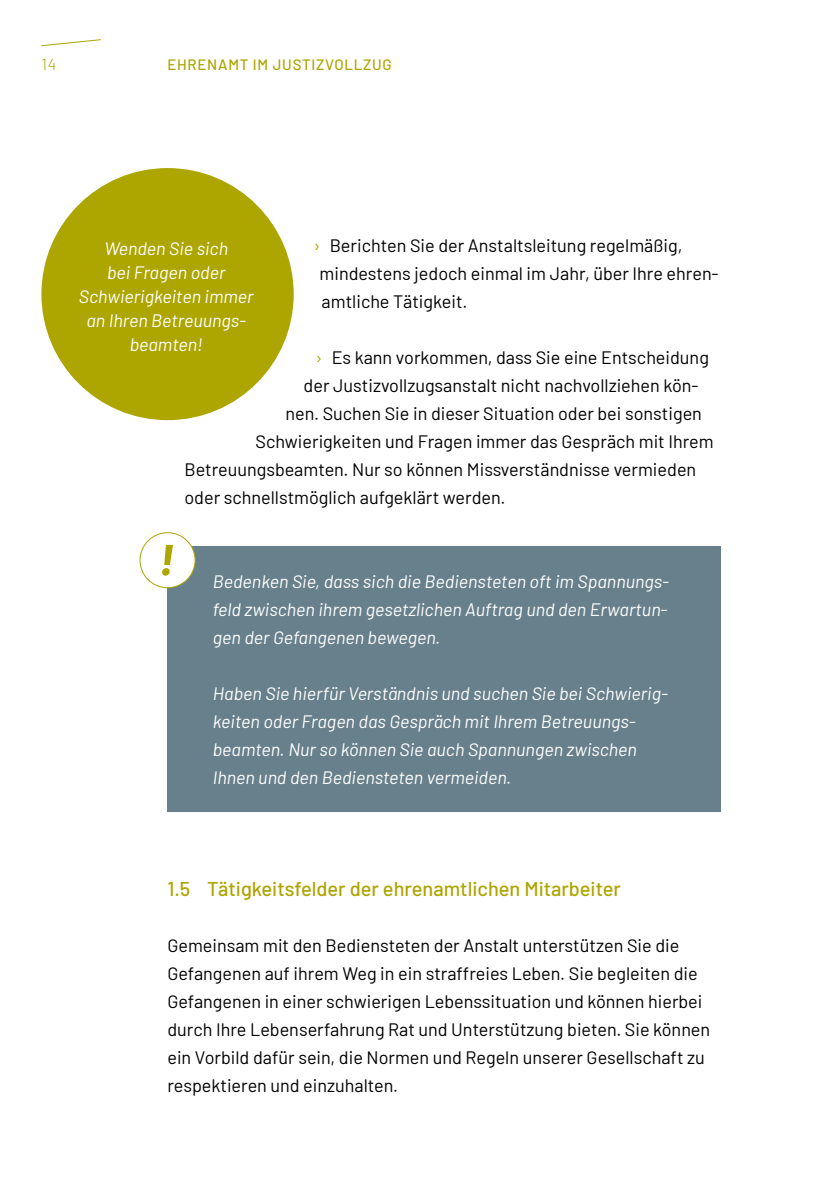
<style>
.page{position:relative;width:840px;height:1191px;background:#fff}
.page>*{position:absolute;margin:0;border:0;box-sizing:border-box;transform-origin:0 0}
.Innenseiten_H2_STMJ_Subline{font:500 20px "Barlow";color:#ada500}
.Innenseiten_P_STMJ_Copy{font:18px/28px "Barlow";color:#000}
.Innenseiten_P_STMJ_Hinweisbox_Copy_Stg{font:italic 18px/24px "Barlow";color:#fff}
.Innenseiten_P_STMJ_Hinweisbox_Copy_Stg_o{font:italic 18px/28px "Barlow";color:#fff;text-align:justify}
.t1{font:300 16px "Barlow";color:#ada500}
.t2{font:500 15px "Barlow";letter-spacing:.05em;color:#ada500}
.s1{color:#ada500}
</style>
<div class="page">
<svg style="left:41px;top:39px;width:60px;height:8px"></svg>
<div style="left:167px;top:546px;width:553px;height:125px;background:#67808c"></div>
<div style="left:167px;top:658px;width:553px;height:153px;background:#67808c"></div>
<div style="left:140px;top:533px;width:55px;height:55px;background:#fff;border-radius:50%"></div>
<div style="left:139px;top:532px;width:56px;height:56px;border:1px solid #ada500;border-radius:50%"></div>
<svg style="left:162px;top:545px;width:11px;height:31px"></svg>
<div style="left:41px;top:168px;width:252px;height:252px;background:#ada500;border-radius:50%"></div>
<p class="t1" style="left:41px;top:53px;width:16px">14</p>
<p class="t2" style="left:167px;top:54px;width:225px">EHRENAMT IM JUSTIZVOLLZUG</p>
<p class="Innenseiten_P_STMJ_Copy" style="left:319px;top:230px;width:400px;text-indent:-6px"><span class="s1">›</span> Berichten Sie der Anstaltsleitung regelmäßig, mindestens jedoch einmal im Jahr, über Ihre ehren&shy;amtliche Tätigkeit.</p>
<p class="Innenseiten_P_STMJ_Copy" style="left:315px;top:342px;width:394px"><span class="s1">›</span> Es kann vorkommen, dass Sie eine Entscheidung</p>
<p class="Innenseiten_P_STMJ_Copy" style="left:303px;top:370px;width:396px">der Justizvollzugsanstalt nicht nachvollziehen kön-</p>
<p class="Innenseiten_P_STMJ_Copy" style="left:285px;top:398px;width:417px">nen. Suchen Sie in dieser Situation oder bei sonstigen</p>
<p class="Innenseiten_P_STMJ_Copy" style="left:255px;top:426px;width:459px">Schwierigkeiten und Fragen immer das Gespräch mit Ihrem</p>
<p class="Innenseiten_P_STMJ_Copy" style="left:184px;top:454px;width:513px">Betreuungsbeamten. Nur so können Missverständnisse vermieden</p>
<p class="Innenseiten_P_STMJ_Copy" style="left:184px;top:482px;width:322px">oder schnellstmöglich aufgeklärt werden.</p>
<p class="Innenseiten_P_STMJ_Hinweisbox_Copy_Stg" style="left:79px;top:235px;width:176px;text-align:center">Wenden Sie sich<br>bei Fragen oder<br>Schwierigkeiten immer an Ihren Betreuungs&shy;beamten!</p>
<p class="Innenseiten_P_STMJ_Hinweisbox_Copy_Stg_o" style="left:213px;top:566px;width:457px">Bedenken Sie, dass sich die Bediensteten oft im Spannungs&shy;feld zwischen ihrem gesetzlichen Auftrag und den Erwartun&shy;gen der Gefangenen bewegen.</p>
<p class="Innenseiten_P_STMJ_Hinweisbox_Copy_Stg" style="left:213px;top:678px;width:456px;line-height:28px">Haben Sie hierfür Verständnis und suchen Sie bei Schwierig&shy;keiten oder Fragen das Gespräch mit Ihrem Betreuungs&shy;beamten. Nur so können Sie auch Spannungen zwischen Ihnen und den Bediensteten vermeiden.</p>
<h2 class="Innenseiten_H2_STMJ_Subline" style="left:167px;top:874px;width:455px">1.5 Tätigkeitsfelder der ehrenamtlichen Mitarbeiter</h2>
<p class="Innenseiten_P_STMJ_Copy" style="left:167px;top:930px;width:544px">Gemeinsam mit den Bediensteten der Anstalt unterstützen Sie die Gefangenen auf ihrem Weg in ein straffreies Leben. Sie begleiten die Gefangenen in einer schwierigen Lebenssituation und können hierbei durch Ihre Lebenserfahrung Rat und Unterstützung bieten. Sie können ein Vorbild dafür sein, die Normen und Regeln unserer Gesellschaft zu respektieren und einzuhalten.</p>
</div>
